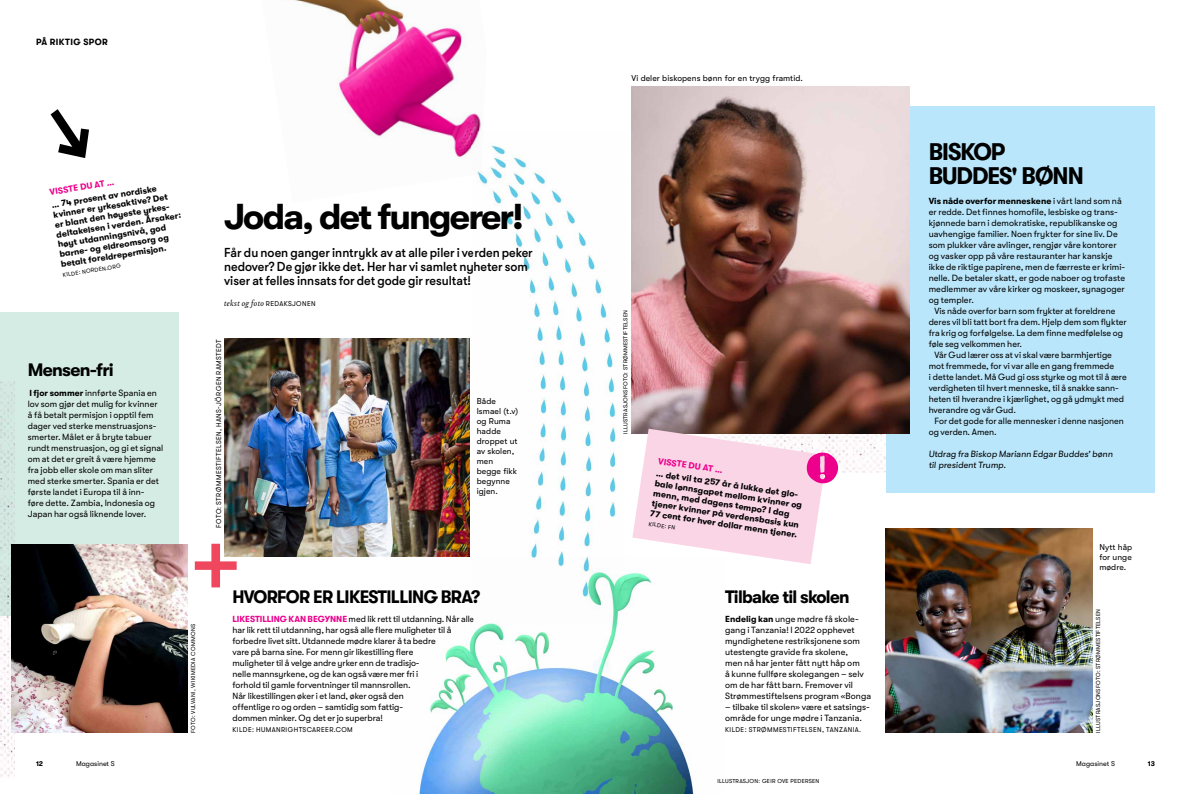
<style>
.page{position:relative;width:1191px;height:794px;background:#fff}
.page>*{position:absolute;margin:0;border:0;box-sizing:border-box;transform-origin:0 0}
.t1{font:109.7px "GT Walsheim";color:#ef485e;scale:.96 1}
.t2{font:700 36px "GT Walsheim";letter-spacing:-.05em;color:#000}
.t3{font:700 24px/24px "GT Walsheim";letter-spacing:-.04em;color:#000;scale:.96 1}
.t4{font:700 18px "GT Walsheim";letter-spacing:-.04em;color:#000;scale:.96 1}
.t5{font:700 18px "GT Walsheim";letter-spacing:-.04em;color:#000}
.t6{font:500 13px/14px "GT Walsheim";color:#000;scale:.96 1}
.t7{font:9px/11px "GT Walsheim";letter-spacing:.005em;color:#000}
.t8{font:italic 9px/11px "GT Walsheim";letter-spacing:.005em;color:#000}
.t9{font:italic 9px "Bely";letter-spacing:.04em;color:#000}
.t10{font:700 9px "GT Walsheim";letter-spacing:.04em;color:#000}
.t11{font:700 8.8px/10px "GT Walsheim";letter-spacing:.01em;color:#000}
.t12{font:700 8.8px "GT Walsheim";color:#ec008c}
.t13{font:8.5px/10px "GT Walsheim";letter-spacing:.01em;color:#000;text-align:justify}
.t14{font:7px "GT Walsheim";letter-spacing:.06em;color:#000}
.t15{font:7px "GT Walsheim";color:#000}
.t16{font:700 7px "GT Walsheim";color:#000}
.t17{font:5.7px "GT Walsheim";letter-spacing:.04em;color:#000}
.s1{font-family:"GT Walsheim";font-style:normal;font-size:7px}
.s2{font-weight:700;font-size:8.8px}
.s3{font-weight:700;font-size:8.8px;color:#ec008c}
.s4{font-weight:400;font-size:9px}
</style>
<div class="page">
<img style="left:885px;top:528px;width:208px;height:204px">
<img style="left:838px;top:434px;width:48px;height:38px">
<div style="left:886px;top:106px;width:269px;height:386px;background:#b9e6fa"></div>
<img style="left:294px;top:0;width:189px;height:159px">
<img style="left:631px;top:86px;width:278px;height:348px">
<img style="left:419px;top:573px;width:275px;height:221px">
<div style="left:0;top:312px;width:179px;height:303px;background:#d5ece4"></div>
<img style="left:0;top:381px;width:15px;height:396px">
<img style="left:472px;top:131px;width:152px;height:494px">
<img style="left:12px;top:544px;width:176px;height:188px">
<img style="left:224px;top:339px;width:246px;height:217px">
<svg style="left:632px;top:429px;width:206px;height:135px"></svg>
<p class="t10" style="left:36px;top:37px;width:73px">PÅ RIKTIG SPOR</p>
<p class="t12" style="left:49px;top:187px;width:67px;rotate:-9deg">VISSTE DU AT …</p>
<p class="t11" style="left:51px;top:200px;width:127px;rotate:-9deg">… 74 prosent av nordiske kvinner er yrkesaktive? Det er blant den høyeste yrkes&shy;deltakelsen i verden. Årsaker: høyt utdanningsnivå, god barne- og eldreomsorg og betalt foreldrepermisjon.</p>
<p class="t17" style="left:62px;top:272px;width:60px;rotate:-9deg">KILDE: NORDEN.ORG</p>
<h2 class="t2" style="left:224px;top:196px;width:301px">Joda, det fungerer!</h2>
<h3 class="t6" style="left:224px;top:245px;width:323px">Får du noen ganger inntrykk av at alle piler i verden peker nedover? De gjør ikke det. Her har vi samlet nyheter som viser at felles innsats for det gode gir resultat!</h3>
<p class="t9" style="left:224px;top:296px;width:93px">tekst og foto <span class="s1">REDAKSJONEN</span></p>
<h3 class="t5" style="left:28px;top:360px;width:88px">Mensen-fri</h3>
<p class="t7" style="left:28px;top:387px;width:137px"><span class="s2">I fjor sommer</span> innførte Spania en lov som gjør det mulig for kvinner å få betalt permisjon i opptil fem dager ved sterke menstruasjons&shy;smerter. Målet er å bryte tabuer rundt menstruasjon, og gi et signal om at det er greit å være hjemme fra jobb eller skole om man sliter med sterke smerter. Spania er det første landet i Europa til å inn-<br>føre dette. Zambia, Indonesia og<br>Japan har også liknende lover.</p>
<p class="t14" style="left:215px;top:528px;width:190px;rotate:-90deg">FOTO: STRØMMESTIFTELSEN, HANS-JÖRGEN RAMSTEDT</p>
<h1 class="t1" style="left:189px;top:501px;width:57px">+</h1>
<p class="t13" style="left:477px;top:396px;width:43px;text-align:left">Både<br>Ismael (t.v) og Ruma hadde droppet ut av skolen, men begge fikk begynne igjen.</p>
<p class="t17" style="left:190px;top:733px;width:110px;rotate:-90deg">FOTO: VULVANI, WIKIMEDIA COMMONS</p>
<h3 class="t4" style="left:232px;top:586px;width:259px">HVORFOR ER LIKESTILLING BRA?</h3>
<p class="t7" style="left:232px;top:614px;width:243px"><span class="s3">LIKESTILLING KAN BEGYNNE</span> med lik rett til utdanning. Når alle har lik rett til utdanning, har også alle flere mulig heter til å forbedre livet sitt. Utdannede mødre klarer å ta bedre<br>vare på barna sine. For menn gir likestilling flere<br>muligheter til å velge andre yrker enn de tradisjo-<br>nelle mannsyrkene, og de kan også være mer fri i<br>forhold til gamle forventninger til mannsrollen.<br>Når likestillingen øker i et land, øker også den<br>offentlige ro og orden – samtidig som fattig-<br>dommen minker. Og det er jo superbra!</p>
<p class="t14" style="left:232px;top:725px;width:122px">KILDE: HUMANRIGHTSCAREER.COM</p>
<p class="t13" style="left:631px;top:73px;width:173px">Vi deler biskopens bønn for en trygg framtid.</p>
<p class="t17" style="left:622px;top:434px;width:125px;rotate:-90deg">ILLUSTRASJONSFOTO: STRØMMESTIFTELSEN</p>
<p class="t12" style="left:659px;top:456px;width:67px;rotate:8deg">VISSTE DU AT …</p>
<p class="t11" style="left:656px;top:469px;width:151px;rotate:8deg">… det vil ta 257 år å lukke det glo&shy;bale lønnsgapet mellom kvinner og menn, med dagens tempo? I dag tjener kvinner på verdensbasis kun 77 cent for hver dollar menn tjener.</p>
<p class="t17" style="left:649px;top:520px;width:28px;rotate:8deg">KILDE: FN</p>
<h3 class="t4" style="left:725px;top:586px;width:131px">Tilbake til skolen</h3>
<p class="t7" style="left:725px;top:613px;width:148px"><span class="s2">Endelig kan</span> unge mødre få skole&shy;gang i Tanzania! I 2022 opp hevet myndighetene restriksjonene som utestengte gravide fra skolene,<br>men nå har jenter fått nytt håp om<br>å kunne fullføre skolegangen – selv om de har fått barn. Fremover vil Strømmestiftelsens program «Bonga</p>
<p class="t7" style="left:725px;top:701px;width:146px">– tilbake til skolen» være et satsings&shy;område for unge mødre i Tanzania.</p>
<p class="t14" style="left:725px;top:725px;width:138px">KILDE: STRØMMESTIFTELSEN, TANZANIA.</p>
<h3 class="t3" style="left:928px;top:140px;width:163px">BISKOP<br>BUDDES' BØNN</h3>
<p class="t11" style="left:928px;top:195px;width:195px">Vis nåde overfor menneskene <span class="s4">i vårt land som nå</span></p>
<p class="t7" style="left:928px;top:206px;width:198px">er redde. Det finnes homofile, lesbiske og trans&shy;kjønnede barn i demokratiske, republikanske og uavhengige familier. Noen frykter for sine liv. De som plukker våre avlinger, rengjør våre kontorer og vasker opp på våre restauranter har kanskje ikke de riktige papirene, men de færreste er krimi&shy;nelle. De betaler skatt, er gode naboer og trofaste medlemmer av våre kirker og moskeer, synagoger og templer.</p>
<p class="t7" style="left:934px;top:305px;width:182px">Vis nåde overfor barn som frykter at foreldrene</p>
<p class="t7" style="left:928px;top:316px;width:199px">deres vil bli tatt bort fra dem. Hjelp dem som flykter</p>
<p class="t7" style="left:928px;top:327px;width:196px">fra krig og forfølgelse. La dem finne medfølelse og</p>
<p class="t7" style="left:928px;top:338px;width:95px">føle seg velkommen her.</p>
<p class="t7" style="left:934px;top:349px;width:179px">Vår Gud lærer oss at vi skal være barmhjertige</p>
<p class="t7" style="left:928px;top:360px;width:187px">mot fremmede, for vi var alle en gang fremmede</p>
<p class="t7" style="left:928px;top:371px;width:200px">i dette landet. Må Gud gi oss styrke og mot til å ære</p>
<p class="t7" style="left:928px;top:382px;width:192px">verdigheten til hvert menneske, til å snakke sann-</p>
<p class="t7" style="left:928px;top:393px;width:197px">heten til hverandre i kjærlighet, og gå ydmykt med</p>
<p class="t7" style="left:928px;top:404px;width:89px">hverandre og vår Gud.</p>
<p class="t7" style="left:934px;top:415px;width:191px">For det gode for alle mennesker i denne nasjonen</p>
<p class="t7" style="left:928px;top:426px;width:70px">og verden. Amen.</p>
<p class="t8" style="left:928px;top:448px;width:186px">Utdrag fra Biskop Mariann Edgar Buddes' bønn til president Trump.</p>
<p class="t13" style="left:1099px;top:542px;width:34px">Nytt håp for unge mødre.</p>
<p class="t17" style="left:1095px;top:732px;width:125px;rotate:-90deg">ILLUSTRASJONSFOTO: STRØMMESTIFTELSEN</p>
<p class="t16" style="left:36px;top:759px;width:9px">12</p>
<p class="t15" style="left:76px;top:759px;width:40px">Magasinet S</p>
<p class="t15" style="left:1076px;top:759px;width:40px">Magasinet S</p>
<p class="t16" style="left:1147px;top:759px;width:9px">13</p>
<p class="t17" style="left:717px;top:778px;width:103px">ILLUSTRASJON: GEIR OVE PEDERSEN</p>
</div>
